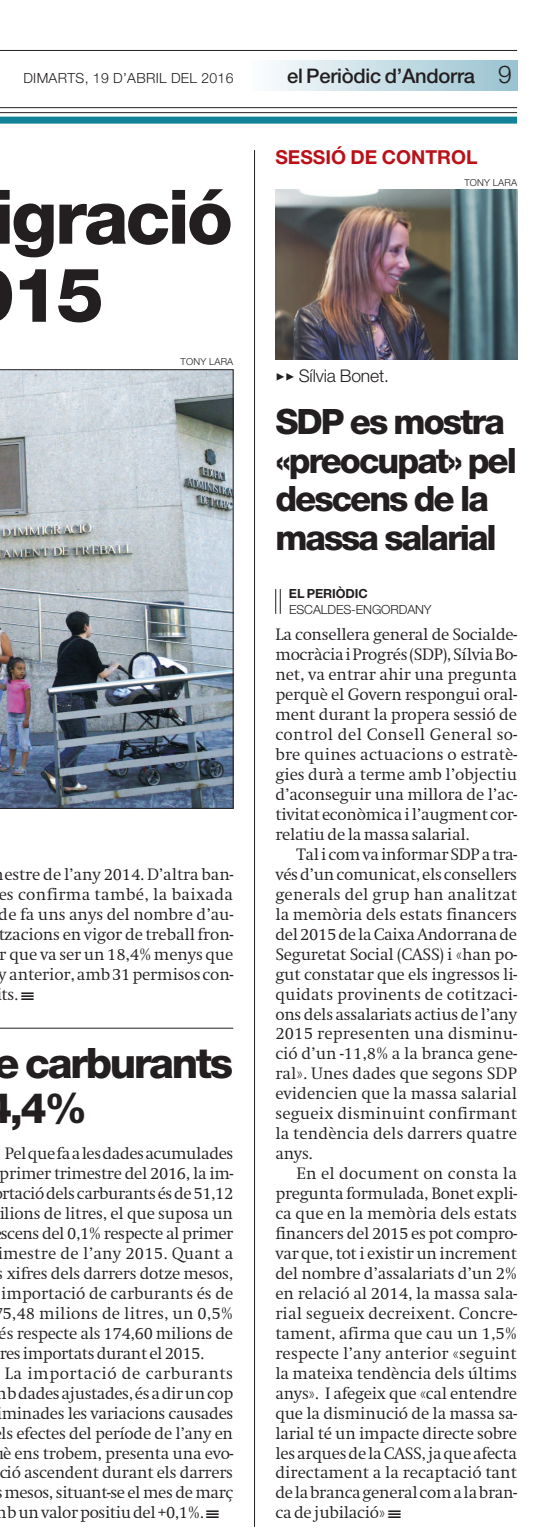
<style>
.page{position:relative;width:546px;height:1537px;background:#fff}
.page>*{position:absolute;margin:0;border:0;box-sizing:border-box;transform-origin:0 0}
.t1{font:800 75.25px/78px "Helvetica Neue LT Std";letter-spacing:-.04em;color:#231f20}
.t2{font:800 42px/45px "Helvetica Neue LT Std";letter-spacing:-.06em;color:#231f20}
.t3{font:800 35px/38.5px "Helvetica Neue LT Std";letter-spacing:-.06em;color:#231f20}
.t4{font:500 20.12px "Helvetica Neue LT Std";letter-spacing:-.015em;color:#231f20}
.t5{font:700 19.25px "Helvetica Neue LT Std";color:#bb1018}
.t6{font:300 17.5px "Helvetica Neue LT Std";letter-spacing:-.01em;color:#231f20}
.t7{font:300 15.92px/19.9px "Swift ND Std";letter-spacing:-.02em;color:#231f20;text-align:justify}
.t8{font:300 15.92px "Swift ND Std";letter-spacing:.005em;color:#231f20}
.t9{font:300 15.92px "Swift ND Std";letter-spacing:.01em;color:#231f20}
.t10{font:300 15.92px "Swift ND Std";letter-spacing:.03em;color:#231f20}
.t11{font:300 14px "Helvetica Neue LT Std";letter-spacing:.02em;color:#231f20}
.t12{font:300 12.6px "Helvetica Neue LT Std";letter-spacing:-.01em;color:#231f20}
.t13{font:700 12.6px "Helvetica Neue LT Std";letter-spacing:-.01em;color:#231f20}
.t14{font:300 9.62px "Helvetica Neue LT Std";letter-spacing:.015em;color:#231f20}
.s1{font-weight:300;font-size:24.5px}
</style>
<div class="page">
<div style="left:244px;top:60px;width:273px;height:30px;background:linear-gradient(to right,#feffff,#98c2d0)"></div>
<hr style="left:0;top:107px;width:517px;height:1px;background:#231f20">
<hr style="left:0;top:112px;width:517px;height:1px;background:#231f20">
<div style="left:0;top:117px;width:517px;height:7px;background:#128298"></div>
<hr style="left:0;top:50px;width:517px;height:1px;background:#231f20">
<hr style="left:0;top:1028px;width:233px;height:1px;background:#231f20">
<img style="left:0;top:369px;width:233px;height:439px">
<hr style="left:254px;top:150px;width:1px;height:1377px;background:#231f20">
<svg style="left:275px;top:589px;width:6px;height:25px"></svg>
<img style="left:275px;top:190px;width:242px;height:170px">
<p class="t11" style="left:23px;top:70px;width:211px">DIMARTS, 19 D’ABRIL DEL 2016</p>
<p class="t4" style="left:287px;top:64px;width:226px">el Periòdic d’Andorra <span class="s1">9</span></p>
<p class="t5" style="left:275px;top:145px;width:203px">SESSIÓ DE CONTROL</p>
<h1 class="t1" style="left:-8px;top:178px;width:242px">igració<br>15</h1>
<p class="t14" style="left:180px;top:356px;width:54px">TONY LARA</p>
<p class="t7" style="left:-2px;top:864px;width:237px;text-indent:6px">estre de l’any 2014. D’altra ban&shy;es confirma també, la baixada de fa uns anys del nombre d’au&shy;tzacions en vigor de treball fron&shy;r que va ser un 18,4% menys que y anterior, amb 31 permisos con&shy;ts. ★</p>
<h2 class="t2" style="left:10px;top:1040px;width:225px;text-indent:-16px">e carburants ,4%</h2>
<p class="t7" style="left:5px;top:1144px;width:230px">Pel que fa a les dades acumulades</p>
<p class="t7" style="left:0;top:1164px;width:235px">primer trimestre del 2016, la im-</p>
<p class="t7" style="left:2px;top:1184px;width:233px">rtació dels carburants és de 51,12</p>
<p class="t7" style="left:-1px;top:1204px;width:235px">ilions de litres, el que suposa un</p>
<p class="t7" style="left:1px;top:1224px;width:234px">scens del 0,1% respecte al primer</p>
<p class="t9" style="left:-3px;top:1244px;width:237px">imestre de l’any 2015. Quant a</p>
<p class="t7" style="left:-3px;top:1263px;width:238px">s xifres dels darrers dotze mesos,</p>
<p class="t7" style="left:1px;top:1283px;width:233px">importació de carburants és de</p>
<p class="t8" style="left:2px;top:1304px;width:232px">5,48 milions de litres, un 0,5%</p>
<p class="t7" style="left:-1px;top:1323px;width:235px">és respecte als 174,60 milions de</p>
<p class="t7" style="left:-1px;top:1343px;width:206px">res importats durant el 2015.</p>
<p class="t10" style="left:5px;top:1364px;width:230px">La importació de carburants</p>
<p class="t7" style="left:7px;top:1383px;width:228px">b dades ajustades, és a dir un cop</p>
<p class="t7" style="left:2px;top:1403px;width:233px">minades les variacions causades</p>
<p class="t7" style="left:1px;top:1423px;width:233px">ls efectes del període de l’any en</p>
<p class="t7" style="left:3px;top:1443px;width:231px">è ens trobem, presenta una evo-</p>
<p class="t7" style="left:-1px;top:1463px;width:235px">ció ascendent durant els darrers</p>
<p class="t7" style="left:4px;top:1483px;width:230px">mesos, situant-se el mes de març</p>
<p class="t7" style="left:7px;top:1503px;width:214px">b un valor positiu del +0,1%. ★</p>
<p class="t6" style="left:275px;top:365px;width:115px">✓✓ Sílvia Bonet.</p>
<p class="t14" style="left:464px;top:176px;width:54px">TONY LARA</p>
<h3 class="t3" style="left:275px;top:403px;width:243px">SDP es mostra «preocupat» pel descens de la massa salarial</h3>
<p class="t13" style="left:289px;top:586px;width:80px">EL PERIÒDIC</p>
<p class="t12" style="left:289px;top:602px;width:144px">ESCALDES-ENGORDANY</p>
<p class="t7" style="left:275px;top:625px;width:243px">La consellera general de Socialde&shy;mocràcia i Progrés (SDP), Sílvia Bo&shy;net, va entrar ahir una pregunta perquè el Govern respongui oral&shy;ment durant la propera sessió de control del Consell General so&shy;bre quines actuacions o estratè&shy;gies durà a terme amb l’objectiu d’aconseguir una millora de l’ac&shy;tivitat econòmica i l’augment cor&shy;relatiu de la massa salarial.</p>
<p class="t7" style="left:275px;top:844px;width:243px;text-indent:21px">Tal i com va informar SDP a tra&shy;vés d’un comunicat, els consellers generals del grup han analitzat la memòria dels estats financers del 2015 de la Caixa Andorrana de Seguretat Social (CASS) i «han po&shy;gut constatar que els ingressos li&shy;quidats provinents de cotitzaci&shy;ons dels assalariats actius de l’any 2015 representen una disminu&shy;ció d’un -11,8% a la branca gene&shy;ral». Unes dades que segons SDP evidencien que la massa salarial segueix disminuint confirmant la tendència dels darrers quatre anys.</p>
<p class="t7" style="left:275px;top:1164px;width:243px;text-indent:21px">En el document on consta la pregunta formulada, Bonet expli&shy;ca que en la memòria dels estats financers del 2015 es pot compro&shy;var que, tot i existir un increment del nombre d’assalariats d’un 2% en relació al 2014, la massa sala&shy;rial segueix decreixent. Concre&shy;tament, afirma que cau un 1,5% respecte l’any anterior «seguint la mateixa tendència dels últims anys». I afegeix que «cal entendre que la disminució de la massa sa&shy;larial té un impacte directe sobre les arques de la CASS, ja que afecta directament a la recaptació tant de la branca general com a la bran&shy;ca de jubilació» ★</p>
</div>
